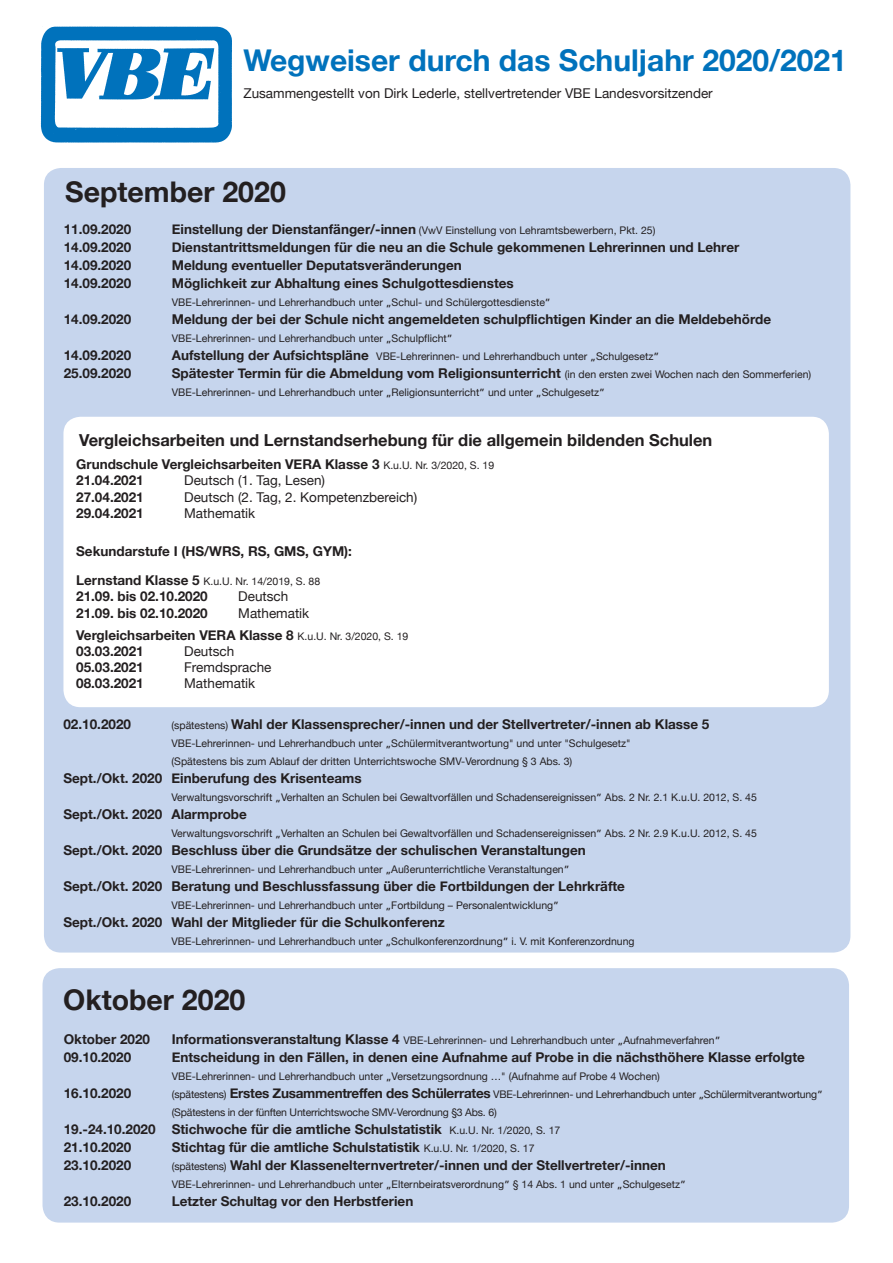
<style>
.page{position:relative;width:893px;height:1263px;background:#fff}
.page>*{position:absolute;margin:0;border:0;box-sizing:border-box;transform-origin:0 0}
.t1{font:700 30px "Helvetica Neue";color:#0072bc}
.t2{font:700 28.5px "Helvetica Neue";color:#231f20}
._04_Body{font:700 16.5px "Helvetica Neue";color:#231f20}
._04_Body-2{font:700 13.5px "Helvetica Neue";color:#231f20}
._04_Body-3{font:13.5px "Helvetica Neue";color:#231f20}
._04_Body-4{font:10.5px "Helvetica Neue";color:#231f20}
._04_Body-5{font:10.5px "Helvetica Neue";letter-spacing:-.02em;color:#231f20}
.s1{font-weight:700;font-size:13.5px}
.s2{font-family:"Frutiger"}
.s3{font-weight:400;font-size:10.5px}
</style>
<div class="page">
<div style="left:43px;top:968px;width:806px;height:254px;background:#c6d5ed;border-radius:17px"></div>
<div style="left:44px;top:168px;width:806px;height:784px;background:#c6d5ed;border-radius:17px"></div>
<img style="left:40px;top:26px;width:192px;height:117px">
<div style="left:63px;top:417px;width:766px;height:290px;background:#fff;border-radius:17px"></div>
<p class="t1" style="left:243px;top:37px;width:605px">Wegweiser durch das Schuljahr 2020/2021</p>
<p class="_04_Body-3" style="left:243px;top:83px;width:471px">Zusammengestellt von Dirk Lederle, stellvertretender VBE Landesvorsitzender</p>
<p class="t2" style="left:65px;top:170px;width:222px">September 2020</p>
<p class="_04_Body-2" style="left:64px;top:219px;width:69px">11.09.2020</p>
<p class="_04_Body-4" style="left:172px;top:223px;width:485px"><span class="s1">Einstellung der Dienstanfänger/-innen</span> (VwV Einstellung von Lehramtsbewerbern, Pkt. 25)</p>
<p class="_04_Body-2" style="left:64px;top:237px;width:69px">14.09.2020</p>
<p class="_04_Body-2" style="left:172px;top:237px;width:569px">Dienstantrittsmeldungen für die neu an die Schule gekommenen Lehrerinnen und Lehrer</p>
<p class="_04_Body-2" style="left:64px;top:255px;width:69px">14.09.2020</p>
<p class="_04_Body-2" style="left:172px;top:255px;width:292px">Meldung eventueller Deputatsveränderungen</p>
<p class="_04_Body-2" style="left:64px;top:273px;width:69px">14.09.2020</p>
<p class="_04_Body-2" style="left:172px;top:273px;width:343px">Möglichkeit zur Abhaltung eines Schulgottesdienstes</p>
<p class="_04_Body-4" style="left:172px;top:295px;width:380px">VBE-Lehrerinnen- und Lehrerhandbuch unter <span class="s2">„</span>Schul- und Schülergottesdienste<span class="s2">”</span></p>
<p class="_04_Body-2" style="left:64px;top:309px;width:69px">14.09.2020</p>
<p class="_04_Body-2" style="left:172px;top:309px;width:601px">Meldung der bei der Schule nicht angemeldeten schulpflichtigen Kinder an die Meldebehörde</p>
<p class="_04_Body-4" style="left:172px;top:331px;width:282px">VBE-Lehrerinnen- und Lehrerhandbuch unter <span class="s2">„</span>Schulpflicht<span class="s2">”</span></p>
<p class="_04_Body-2" style="left:64px;top:345px;width:69px">14.09.2020</p>
<p class="_04_Body-4" style="left:172px;top:349px;width:489px"><span class="s1">Aufstellung der Aufsichtspläne</span> VBE-Lehrerinnen- und Lehrerhandbuch unter <span class="s2">„</span>Schulgesetz<span class="s2">”</span></p>
<p class="_04_Body-2" style="left:64px;top:363px;width:69px">25.09.2020</p>
<p class="_04_Body-2" style="left:172px;top:363px;width:641px">Spätester Termin für die Abmeldung vom Religionsunterricht <span class="s3">(in den ersten zwei Wochen nach den Sommerferien)</span></p>
<p class="_04_Body-4" style="left:172px;top:385px;width:435px">VBE-Lehrerinnen- und Lehrerhandbuch unter <span class="s2">„</span>Religionsunterricht<span class="s2">”</span> und unter <span class="s2">„</span>Schulgesetz<span class="s2">”</span></p>
<p class="_04_Body" style="left:79px;top:427px;width:635px">Vergleichsarbeiten und Lernstandserhebung für die allgemein bildenden Schulen</p>
<p class="_04_Body-2" style="left:76px;top:454px;width:419px">Grundschule Vergleichsarbeiten VERA Klasse 3 <span class="s3">K.u.U. Nr. 3/2020, S. 19</span></p>
<p class="_04_Body-2" style="left:76px;top:470px;width:69px">21.04.2021</p>
<p class="_04_Body-3" style="left:184px;top:471px;width:142px">Deutsch (1. Tag, Lesen)</p>
<p class="_04_Body-2" style="left:76px;top:486px;width:69px">27.04.2021</p>
<p class="_04_Body-3" style="left:184px;top:487px;width:235px">Deutsch (2. Tag, 2. Kompetenzbereich)</p>
<p class="_04_Body-2" style="left:76px;top:502px;width:69px">29.04.2021</p>
<p class="_04_Body-3" style="left:184px;top:503px;width:73px">Mathematik</p>
<p class="_04_Body-2" style="left:76px;top:541px;width:277px">Sekundarstufe I (HS/WRS, RS, GMS, GYM):</p>
<p class="_04_Body-4" style="left:76px;top:574px;width:245px"><span class="s1">Lernstand Klasse 5</span> K.u.U. Nr. 14/2019, S. 88</p>
<p class="_04_Body-2" style="left:76px;top:586px;width:133px">21.09. bis 02.10.2020</p>
<p class="_04_Body-3" style="left:238px;top:587px;width:52px">Deutsch</p>
<p class="_04_Body-2" style="left:76px;top:602px;width:133px">21.09. bis 02.10.2020</p>
<p class="_04_Body-3" style="left:238px;top:603px;width:73px">Mathematik</p>
<p class="_04_Body-2" style="left:76px;top:624px;width:334px">Vergleichsarbeiten VERA Klasse 8 <span class="s3">K.u.U. Nr. 3/2020, S. 19</span></p>
<p class="_04_Body-2" style="left:76px;top:640px;width:69px">03.03.2021</p>
<p class="_04_Body-3" style="left:184px;top:641px;width:52px">Deutsch</p>
<p class="_04_Body-2" style="left:76px;top:657px;width:69px">05.03.2021</p>
<p class="_04_Body-3" style="left:184px;top:657px;width:89px">Fremdsprache</p>
<p class="_04_Body-2" style="left:76px;top:673px;width:69px">08.03.2021</p>
<p class="_04_Body-3" style="left:184px;top:674px;width:73px">Mathematik</p>
<p class="_04_Body-2" style="left:63px;top:714px;width:69px">02.10.2020</p>
<p class="_04_Body-2" style="left:171px;top:714px;width:539px"><span class="s3">(spätestens)</span> Wahl der Klassensprecher/-innen und der Stellvertreter/-innen ab Klasse 5</p>
<p class="_04_Body-4" style="left:171px;top:736px;width:461px">VBE-Lehrerinnen- und Lehrerhandbuch unter <span class="s2">„</span>Schülermitverantwortung" und unter "Schulgesetz"</p>
<p class="_04_Body-4" style="left:171px;top:754px;width:402px">(Spätestens bis zum Ablauf der dritten Unterrichtswoche SMV-Verordnung § 3 Abs. 3)</p>
<p class="_04_Body-2" style="left:63px;top:768px;width:300px">Sept./Okt. 2020 Einberufung des Krisenteams</p>
<p class="_04_Body-4" style="left:171px;top:790px;width:587px">Verwaltungsvorschrift <span class="s2">„</span>Verhalten an Schulen bei Gewaltvorfällen und Schadensereignissen<span class="s2">”</span> Abs. 2 Nr. 2.1 K.u.U. 2012, S. 45</p>
<p class="_04_Body-2" style="left:63px;top:804px;width:185px">Sept./Okt. 2020 Alarmprobe</p>
<p class="_04_Body-4" style="left:171px;top:826px;width:587px">Verwaltungsvorschrift <span class="s2">„</span>Verhalten an Schulen bei Gewaltvorfällen und Schadensereignissen<span class="s2">”</span> Abs. 2 Nr. 2.9 K.u.U. 2012, S. 45</p>
<p class="_04_Body-2" style="left:63px;top:840px;width:524px">Sept./Okt. 2020 Beschluss über die Grundsätze der schulischen Veranstaltungen</p>
<p class="_04_Body-4" style="left:171px;top:862px;width:400px">VBE-Lehrerinnen- und Lehrerhandbuch unter <span class="s2">„</span>Außerunterrichtliche Veranstaltungen<span class="s2">”</span></p>
<p class="_04_Body-2" style="left:63px;top:876px;width:563px">Sept./Okt. 2020 Beratung und Beschlussfassung über die Fortbildungen der Lehrkräfte</p>
<p class="_04_Body-4" style="left:171px;top:898px;width:389px">VBE-Lehrerinnen- und Lehrerhandbuch unter <span class="s2">„</span>Fortbildung – Personalentwicklung<span class="s2">”</span></p>
<p class="_04_Body-2" style="left:63px;top:912px;width:383px">Sept./Okt. 2020 Wahl der Mitglieder für die Schulkonferenz</p>
<p class="_04_Body-4" style="left:171px;top:934px;width:465px">VBE-Lehrerinnen- und Lehrerhandbuch unter <span class="s2">„</span>Schulkonferenzordnung<span class="s2">”</span> i. V. mit Konferenzordnung</p>
<p class="t2" style="left:63px;top:977px;width:184px">Oktober 2020</p>
<p class="_04_Body-2" style="left:64px;top:1029px;width:88px">Oktober 2020</p>
<p class="_04_Body-4" style="left:172px;top:1033px;width:550px"><span class="s1">Informationsveranstaltung Klasse 4</span> VBE-Lehrerinnen- und Lehrerhandbuch unter <span class="s2">„</span>Aufnahmeverfahren<span class="s2">”</span></p>
<p class="_04_Body-2" style="left:64px;top:1047px;width:69px">09.10.2020</p>
<p class="_04_Body-2" style="left:172px;top:1047px;width:635px">Entscheidung in den Fällen, in denen eine Aufnahme auf Probe in die nächsthöhere Klasse erfolgte</p>
<p class="_04_Body-4" style="left:172px;top:1069px;width:490px">VBE-Lehrerinnen- und Lehrerhandbuch unter <span class="s2">„</span>Versetzungsordnung …" (Aufnahme auf Probe 4 Wochen)</p>
<p class="_04_Body-2" style="left:64px;top:1083px;width:69px">16.10.2020</p>
<p class="_04_Body-5" style="left:172px;top:1087px;width:652px">(spätestens) <span class="s1">Erstes Zusammentreffen des Schülerrates</span> VBE-Lehrerinnen- und Lehrerhandbuch unter <span class="s2">„</span>Schülermitverantwortung<span class="s2">”</span></p>
<p class="_04_Body-5" style="left:172px;top:1105px;width:326px">(Spätestens in der fünften Unterrichtswoche SMV-Verordnung §3 Abs. 6)</p>
<p class="_04_Body-2" style="left:64px;top:1119px;width:498px">19.-24.10.2020 Stichwoche für die amtliche Schulstatistik <span class="s3">K.u.U. Nr. 1/2020, S. 17</span></p>
<p class="_04_Body-2" style="left:64px;top:1137px;width:69px">21.10.2020</p>
<p class="_04_Body-2" style="left:172px;top:1137px;width:364px">Stichtag für die amtliche Schulstatistik <span class="s3">K.u.U. Nr. 1/2020, S. 17</span></p>
<p class="_04_Body-2" style="left:64px;top:1155px;width:69px">23.10.2020</p>
<p class="_04_Body-2" style="left:172px;top:1155px;width:495px"><span class="s3">(spätestens)</span> Wahl der Klassenelternvertreter/-innen und der Stellvertreter/-innen</p>
<p class="_04_Body-4" style="left:172px;top:1177px;width:516px">VBE-Lehrerinnen- und Lehrerhandbuch unter <span class="s2">„</span>Elternbeiratsverordnung<span class="s2">”</span> § 14 Abs. 1 und unter <span class="s2">„</span>Schulgesetz<span class="s2">”</span></p>
<p class="_04_Body-2" style="left:64px;top:1191px;width:69px">23.10.2020</p>
<p class="_04_Body-2" style="left:172px;top:1191px;width:243px">Letzter Schultag vor den Herbstferien</p>
</div>
